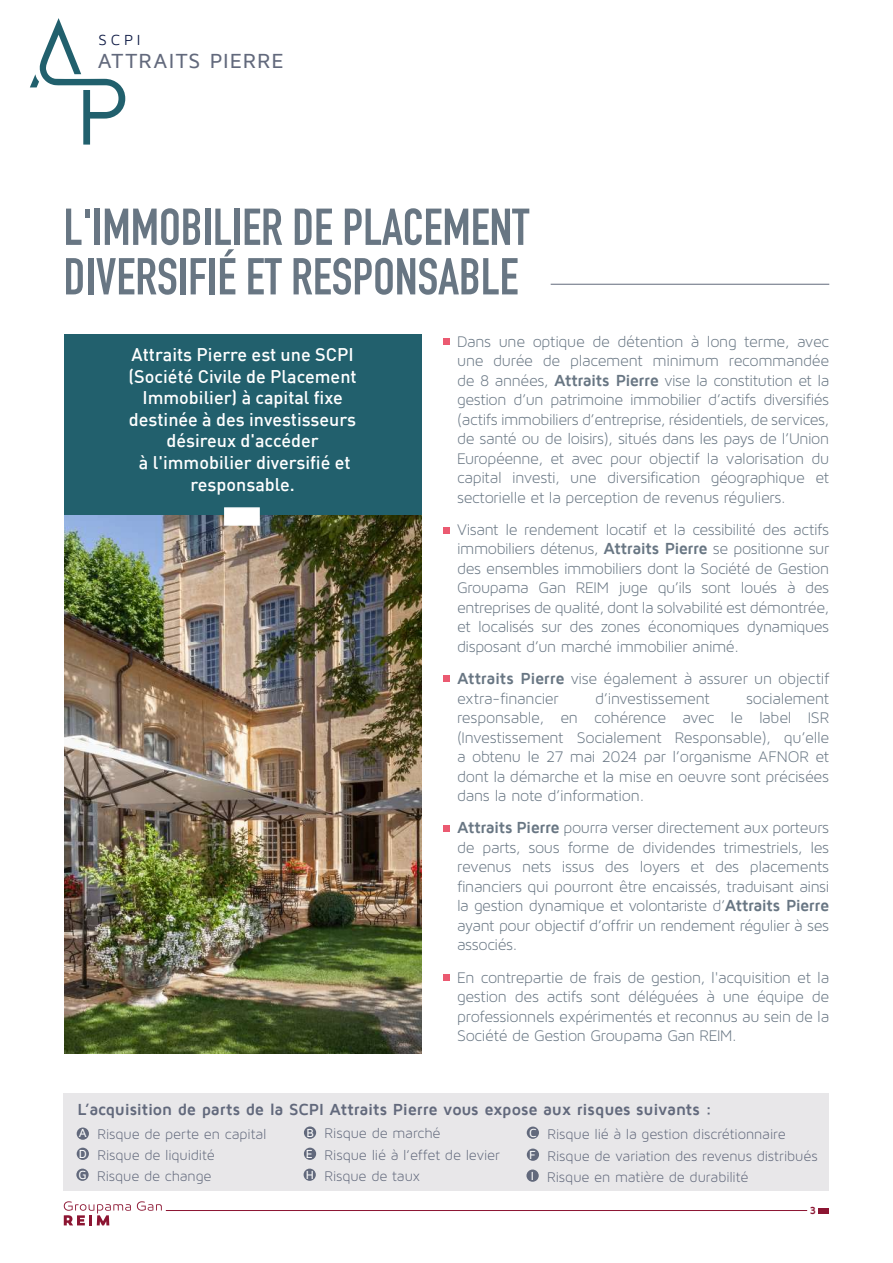
<style>
.page{position:relative;width:893px;height:1263px;background:#fff}
.page>*{position:absolute;margin:0;border:0;box-sizing:border-box;transform-origin:0 0}
.t1{font:700 51px/49.5px "DIN Condensed";color:#687683}
.t2{font:500 21px "Maven Pro";letter-spacing:.05em;color:#62697c}
.t3{font:500 18px/21.6px "DIN";color:#fff;text-align:center}
.t4{font:16.5px/19.5px "Maven Pro Light 300";letter-spacing:-.02em;color:#687683;text-align:justify}
.t5{font:700 16.5px "Maven Pro";letter-spacing:-.015em;color:#62697c}
.t6{font:15px "Maven Pro Light 300";letter-spacing:-.01em;color:#62697c}
.t7{font:15px "Maven Pro";color:#111d47}
.t8{font:700 10.5px "Maven Pro";color:#8c1532}
.s1{font-family:"Maven Pro";font-weight:700}
.s2{font-family:"Maven Pro";font-weight:500;font-size:12px;color:#fff}
</style>
<div class="page">
<svg style="left:30px;top:18px;width:95px;height:127px"></svg>
<hr style="left:551px;top:284px;width:278px;height:1px;background:#62697c">
<div style="left:443px;top:339px;width:7px;height:6px;background:#eb5a71"></div>
<div style="left:443px;top:675px;width:7px;height:7px;background:#eb5a71"></div>
<div style="left:443px;top:825px;width:7px;height:6px;background:#eb5a71"></div>
<div style="left:443px;top:975px;width:7px;height:6px;background:#eb5a71"></div>
<div style="left:443px;top:527px;width:7px;height:6px;background:#eb5a71"></div>
<svg style="left:137px;top:1201px;width:25px;height:10px"></svg>
<svg style="left:64px;top:1201px;width:67px;height:24px"></svg>
<div style="left:818px;top:1208px;width:11px;height:5px;background:#8c1532"></div>
<hr style="left:166px;top:1210px;width:641px;height:1px;background:#8c1532">
<div style="left:64px;top:335px;width:357px;height:183px;background:#22606d"></div>
<img style="left:64px;top:516px;width:357px;height:537px">
<div style="left:224px;top:507px;width:36px;height:19px;background:#fff;border:2px solid #fff"></div>
<div style="left:63px;top:1094px;width:765px;height:97px;background:#e8e7e9"></div>
<div style="left:77px;top:1127px;width:12px;height:13px;background:#62697c;border-radius:50%"></div>
<div style="left:304px;top:1126px;width:12px;height:13px;background:#62697c;border-radius:50%"></div>
<div style="left:527px;top:1126px;width:12px;height:13px;background:#62697c;border-radius:50%"></div>
<div style="left:77px;top:1148px;width:12px;height:12px;background:#62697c;border-radius:50%"></div>
<div style="left:304px;top:1148px;width:12px;height:12px;background:#62697c;border-radius:50%"></div>
<div style="left:527px;top:1148px;width:12px;height:13px;background:#62697c;border-radius:50%"></div>
<div style="left:76px;top:1168px;width:13px;height:13px;background:#62697c;border-radius:50%"></div>
<div style="left:304px;top:1168px;width:12px;height:13px;background:#62697c;border-radius:50%"></div>
<div style="left:526px;top:1169px;width:13px;height:13px;background:#62697c;border-radius:50%"></div>
<p class="t7" style="left:99px;top:32px;width:43px">SCPI</p>
<p class="t2" style="left:98px;top:50px;width:187px">ATTRAITS PIERRE</p>
<h1 class="t1" style="left:64px;top:203px;width:467px">L'IMMOBILIER DE PLACEMENT<br>DIVERSIFIÉ ET RESPONSABLE</h1>
<p class="t3" style="left:128px;top:343px;width:230px">Attraits Pierre est une SCPI (Société Civile de Placement<br>Immobilier) à capital fixe destinée à des investisseurs désireux d'accéder<br>à l'immobilier diversifié et responsable.</p>
<p class="t4" style="left:457px;top:331px;width:374px">Dans une optique de détention à long terme, avec une durée de placement minimum recommandée de 8 années, <span class="s1">Attraits Pierre</span> vise la constitution et la gestion d’un patrimoine immobilier d’actifs diversifiés (actifs immobiliers d’entreprise, résidentiels, de services, de santé ou de loisirs), situés dans les pays de l’Union Européenne, et avec pour objectif la valorisation du capital investi, une diversification géographique et sectorielle et la perception de revenus réguliers.</p>
<p class="t4" style="left:457px;top:519px;width:374px">Visant le rendement locatif et la cessibilité des actifs immobiliers détenus, <span class="s1">Attraits Pierre</span> se positionne sur des ensembles immobiliers dont la Société de Gestion Groupama Gan REIM juge qu’ils sont loués à des entreprises de qualité, dont la solvabilité est démontrée, et localisés sur des zones économiques dynamiques disposant d’un marché immobilier animé.</p>
<p class="t4" style="left:457px;top:669px;width:374px"><span class="s1">Attraits Pierre</span> vise également à assurer un objectif extra-financier</p>
<p class="t4" style="left:457px;top:688px;width:374px;text-indent:289px">socialement responsable, en cohérence avec le label ISR (Investissement Socialement Responsable), qu’elle a obtenu le 27 mai 2024 par l’organisme AFNOR et dont la démarche et la mise en oeuvre sont précisées dans la note d’information.</p>
<p class="t4" style="left:457px;top:818px;width:374px"><span class="s1">Attraits Pierre</span> pourra verser directement aux porteurs de parts, sous forme de dividendes trimestriels, les revenus nets issus des loyers et des placements financiers qui pourront être encaissés, traduisant ainsi la gestion dynamique et volontariste d’<span class="s1">Attraits Pierre </span>ayant pour objectif d’offrir un rendement régulier à ses associés.</p>
<p class="t4" style="left:457px;top:967px;width:374px">En contrepartie de frais de gestion, l'acquisition et la gestion des actifs sont déléguées à une équipe de professionnels expérimentés et reconnus au sein de la Société de Gestion Groupama Gan REIM.</p>
<p class="t4" style="left:595px;top:688px;width:116px">d’investissement</p>
<p class="t5" style="left:78px;top:1101px;width:636px">L’acquisition de parts de la SCPI Attraits Pierre vous expose aux risques suivants :</p>
<p class="t6" style="left:79px;top:1125px;width:189px"><span class="s2">A</span> Risque de perte en capital</p>
<p class="t6" style="left:306px;top:1125px;width:136px"><span class="s2">B</span> Risque de marché</p>
<p class="t6" style="left:529px;top:1125px;width:258px"><span class="s2">C</span> Risque lié à la gestion discrétionnaire</p>
<p class="t6" style="left:79px;top:1146px;width:138px"><span class="s2">D</span> Risque de liquidité</p>
<p class="t6" style="left:306px;top:1146px;width:196px"><span class="s2">E</span> Risque lié à l’effet de levier</p>
<p class="t6" style="left:529px;top:1147px;width:290px"><span class="s2">F</span> Risque de variation des revenus distribués</p>
<p class="t6" style="left:78px;top:1167px;width:135px"><span class="s2">G</span> Risque de change</p>
<p class="t6" style="left:306px;top:1167px;width:116px"><span class="s2">H</span> Risque de taux</p>
<p class="t6" style="left:531px;top:1168px;width:219px"><span class="s2">I</span> Risque en matière de durabilité</p>
<p class="t8" style="left:810px;top:1205px;width:8px">3</p>
</div>
